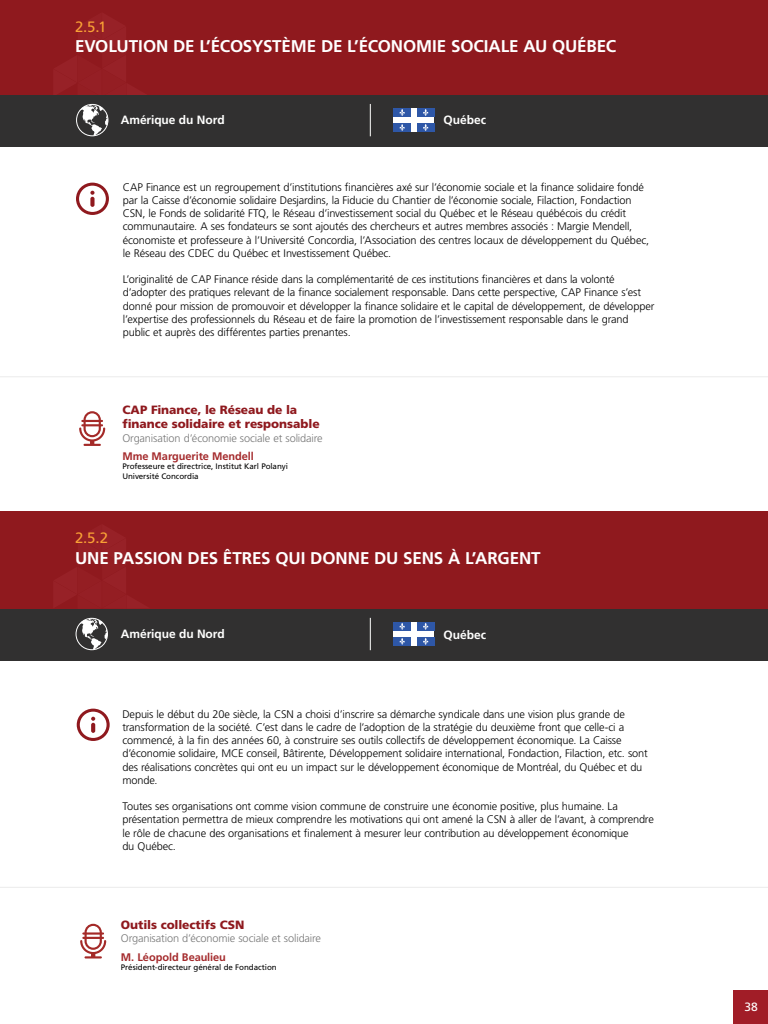
<style>
.page{position:relative;width:768px;height:1024px;background:#fff}
.page>*{position:absolute;margin:0;border:0;box-sizing:border-box;transform-origin:0 0}
.t1{font:700 17px "Frutiger LT Std";letter-spacing:-.005em;color:#fff}
.t2{font:15px "Frutiger LT Std";color:#f9a135}
.t3{font:900 12px/14.4px "Frutiger LT Std";letter-spacing:-.005em;color:#8f191e}
.t4{font:700 12px "Frutiger LT Std";letter-spacing:-.005em;color:#fffffe}
.t5{font:12px "Frutiger LT Std";color:#fff}
.t6{font:300 11px/13.2px "Frutiger LT Std";letter-spacing:-.015em;color:#000}
.t7{font:300 11px "Frutiger LT Std";letter-spacing:-.015em;color:#777}
.t8{font:700 11px "Frutiger LT Std";letter-spacing:-.005em;color:#a42a2c}
.t9{font:8px/9.6px "Frutiger LT Std";letter-spacing:-.01em;color:#000}
</style>
<div class="page">
<div style="left:0;top:0;width:768px;height:95px;background:#8f191e"></div>
<div style="left:0;top:512px;width:768px;height:97px;background:#8f191e"></div>
<div style="left:0;top:95px;width:768px;height:51px;background:#313030"></div>
<div style="left:0;top:609px;width:768px;height:51px;background:#313030"></div>
<svg style="left:80px;top:104px;width:28px;height:32px"></svg>
<div style="left:76px;top:104px;width:32px;height:32px;border:1px solid #fff;border-radius:50%"></div>
<svg style="left:79px;top:618px;width:28px;height:32px"></svg>
<div style="left:76px;top:618px;width:32px;height:32px;border:1px solid #fff;border-radius:50%"></div>
<hr style="left:370px;top:104px;width:1px;height:32px;background:#fffffe">
<hr style="left:370px;top:618px;width:1px;height:32px;background:#fffffe">
<div style="left:393px;top:108px;width:41px;height:24px;background:#fff"></div>
<div style="left:417px;top:123px;width:17px;height:9px;background:#2e57a7"></div>
<div style="left:417px;top:108px;width:17px;height:9px;background:#2e57a7"></div>
<div style="left:393px;top:123px;width:18px;height:9px;background:#2e57a7"></div>
<svg style="left:423px;top:124px;width:6px;height:7px"></svg>
<svg style="left:423px;top:109px;width:6px;height:7px"></svg>
<svg style="left:399px;top:124px;width:6px;height:7px"></svg>
<div style="left:393px;top:108px;width:18px;height:9px;background:#2e57a7"></div>
<svg style="left:399px;top:109px;width:6px;height:7px"></svg>
<div style="left:393px;top:622px;width:41px;height:24px;background:#fff"></div>
<div style="left:417px;top:637px;width:17px;height:9px;background:#2e57a7"></div>
<div style="left:417px;top:622px;width:17px;height:9px;background:#2e57a7"></div>
<div style="left:393px;top:637px;width:18px;height:9px;background:#2e57a7"></div>
<svg style="left:423px;top:638px;width:6px;height:7px"></svg>
<svg style="left:423px;top:623px;width:6px;height:7px"></svg>
<svg style="left:399px;top:638px;width:6px;height:7px"></svg>
<div style="left:393px;top:622px;width:18px;height:9px;background:#2e57a7"></div>
<svg style="left:399px;top:623px;width:6px;height:7px"></svg>
<svg style="left:76px;top:183px;width:33px;height:32px"></svg>
<hr style="left:0;top:377px;width:768px;height:1px;background:#ebebeb">
<img style="left:79px;top:411px;width:26px;height:35px">
<img style="left:80px;top:924px;width:26px;height:35px">
<svg style="left:77px;top:709px;width:33px;height:32px"></svg>
<hr style="left:0;top:887px;width:768px;height:1px;background:#ebebeb">
<div style="left:734px;top:990px;width:34px;height:34px;background:#a11d27"></div>
<h2 class="t2" style="left:75px;top:17px;width:33px">2.5.1</h2>
<h1 class="t1" style="left:75px;top:36px;width:543px">EVOLUTION DE L’ÉCOSYSTÈME DE L’ÉCONOMIE SOCIALE AU QUÉBEC</h1>
<p class="t4" style="left:121px;top:113px;width:106px">AMÉRIQUE DU NORD</p>
<p class="t4" style="left:443px;top:113px;width:44px">QUÉBEC</p>
<p class="t6" style="left:123px;top:181px;width:528px">CAP Finance est un regroupement d’institutions financières axé sur l’économie sociale et la finance solidaire fondé par la Caisse d’économie solidaire Desjardins, la Fiducie du Chantier de l’économie sociale, Filaction, Fondaction CSN, le Fonds de solidarité FTQ, le Réseau d’investissement social du Québec et le Réseau québécois du crédit communautaire. A ses fondateurs se sont ajoutés des chercheurs et autres membres associés : Margie Mendell, économiste et professeure à l’Université Concordia, l’Association des centres locaux de développement du Québec, le Réseau des CDEC du Québec et Investissement Québec.</p>
<p class="t6" style="left:123px;top:273px;width:533px">L’originalité de CAP Finance réside dans la complémentarité de ces institutions financières et dans la volonté d’adopter des pratiques relevant de la finance socialement responsable. Dans cette perspective, CAP Finance s’est donné pour mission de promouvoir et développer la finance solidaire et le capital de développement, de développer l’expertise des professionnels du Réseau et de faire la promotion de l’investissement responsable dans le grand public et auprès des différentes parties prenantes.</p>
<p class="t3" style="left:122px;top:403px;width:199px">CAP Finance, le Réseau de la finance solidaire et responsable</p>
<p class="t7" style="left:122px;top:432px;width:202px">Organisation d’économie sociale et solidaire</p>
<p class="t8" style="left:122px;top:450px;width:133px">M ME MARGUERITE MENDELL</p>
<p class="t9" style="left:122px;top:462px;width:167px">Professeure et directrice, Institut Karl Polanyi<br>Université Concordia</p>
<h2 class="t2" style="left:75px;top:529px;width:35px">2.5.2</h2>
<h1 class="t1" style="left:75px;top:548px;width:467px">UNE PASSION DES ÊTRES QUI DONNE DU SENS À L’ARGENT</h1>
<p class="t4" style="left:121px;top:627px;width:106px">AMÉRIQUE DU NORD</p>
<p class="t4" style="left:443px;top:628px;width:44px">QUÉBEC</p>
<p class="t6" style="left:122px;top:708px;width:527px">Depuis le début du 20e siècle, la CSN a choisi d’inscrire sa démarche syndicale dans une vision plus grande de transformation de la société. C’est dans le cadre de l’adoption de la stratégie du deuxième front que celle-ci a commencé, à la fin des années 60, à construire ses outils collectifs de développement économique. La Caisse d’économie solidaire, MCE conseil, Bâtirente, Développement solidaire international, Fondaction, Filaction, etc. sont des réalisations concrètes qui ont eu un impact sur le développement économique de Montréal, du Québec et du monde.</p>
<p class="t6" style="left:122px;top:800px;width:533px">Toutes ses organisations ont comme vision commune de construire une économie positive, plus humaine. La présentation permettra de mieux comprendre les motivations qui ont amené la CSN à aller de l’avant, à comprendre le rôle de chacune des organisations et finalement à mesurer leur contribution au développement économique<br>du Québec.</p>
<p class="t3" style="left:121px;top:918px;width:125px">Outils collectifs CSN</p>
<p class="t7" style="left:121px;top:932px;width:202px">Organisation d’économie sociale et solidaire</p>
<p class="t8" style="left:121px;top:950px;width:107px">M . LÉOPOLD BEAULIEU</p>
<p class="t9" style="left:121px;top:963px;width:157px">Président-directeur général de Fondaction</p>
<p class="t5" style="left:745px;top:1000px;width:15px">38</p>
</div>
